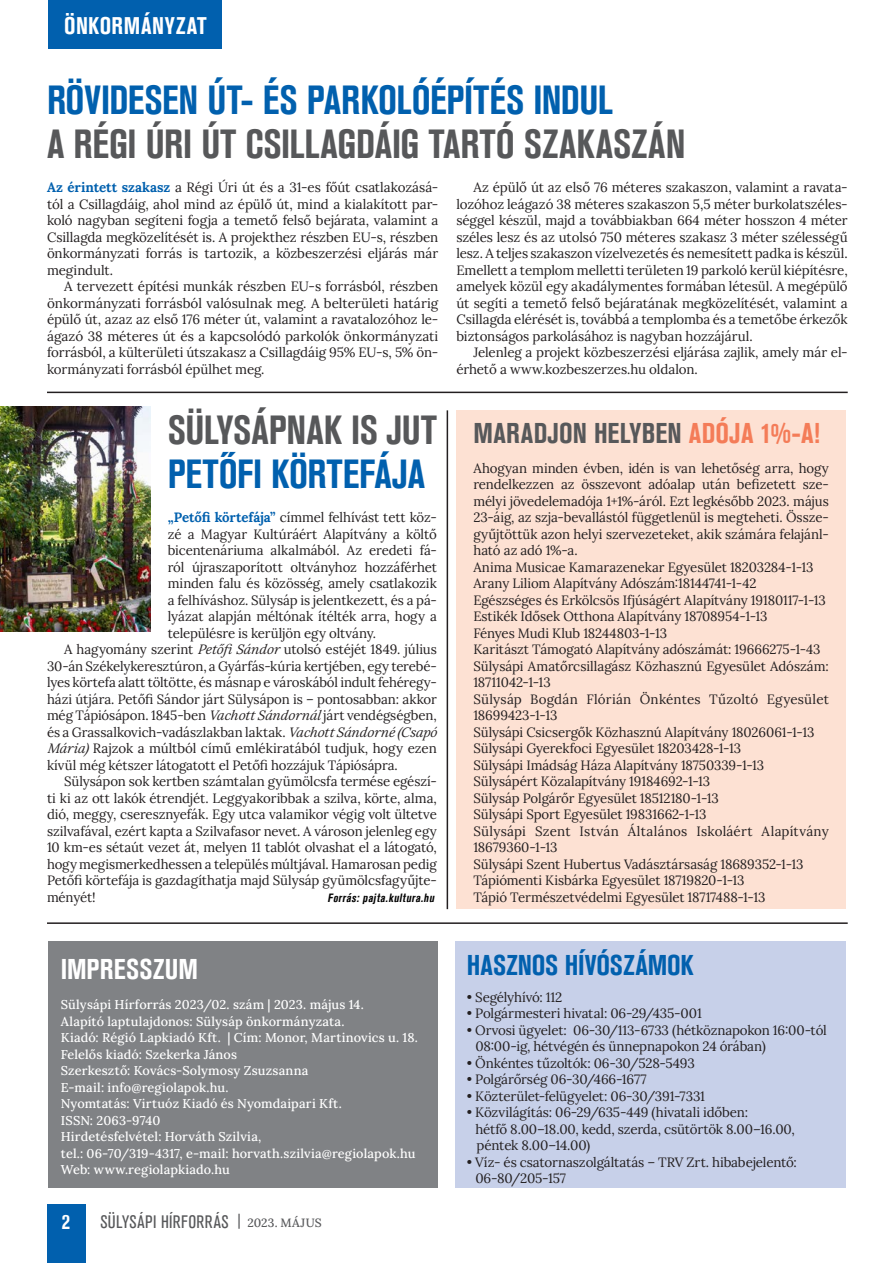
<style>
.page{position:relative;width:893px;height:1263px;background:#fff}
.page>*{position:absolute;margin:0;border:0;box-sizing:border-box;transform-origin:0 0}
.t1{font:700 condensed 40.5px "Akzidenz Grotesk BE";color:#57585a}
.t2{font:700 condensed 40.5px "Akzidenz Grotesk BE";letter-spacing:-.005em;color:#0160ae}
.t3{font:700 condensed 28.5px "Akzidenz Grotesk BE";letter-spacing:.01em;color:#57585a}
.t4{font:700 condensed 28.5px "Akzidenz Grotesk BE";letter-spacing:-.005em;color:#0160ae}
.t5{font:700 condensed 28.5px "Akzidenz Grotesk BE";letter-spacing:.005em;color:#fff}
.t6{font:700 condensed 24px "Akzidenz Grotesk BE";letter-spacing:.03em;color:#fff}
.t7{font:700 condensed 21px "Akzidenz Grotesk BE";color:#fff}
.t8{font:condensed 18px "Akzidenz Grotesk BE";letter-spacing:.02em;color:#57585a}
.t9{font:13.5px/16.5px "Lora";letter-spacing:-.01em;color:#231f20}
.t10{font:500 12.75px/16.5px "Lora";letter-spacing:.01em;color:#fff}
.t11{font:italic 700 condensed 12px "Akzidenz Grotesk BE";color:#000}
.s1{font-weight:700;color:#0160ae}
.s2{font-style:italic}
.s3{font-family:"Lora";font-weight:500;font-stretch:normal;font-size:12px}
.s4{color:#f47c58}
</style>
<div class="page">
<div style="left:47px;top:1205px;width:38px;height:58px;background:#0160ae"></div>
<div style="left:48px;top:0;width:174px;height:49px;background:#0160ae"></div>
<hr style="left:47px;top:922px;width:801px;height:2px;background:#231f20">
<hr style="left:47px;top:392px;width:801px;height:1px;background:#231f20">
<hr style="left:447px;top:410px;width:1px;height:499px;background:#231f20">
<div style="left:48px;top:941px;width:389px;height:246px;background:#808285"></div>
<div style="left:456px;top:941px;width:390px;height:246px;background:#c7d0e9"></div>
<img style="left:0;top:406px;width:151px;height:225px">
<div style="left:456px;top:410px;width:390px;height:499px;background:#fde1d3"></div>
<h3 class="t6" style="left:64px;top:12px;width:144px">ÖNKORMÁNYZAT</h3>
<h1 class="t2" style="left:47px;top:77px;width:567px">RÖVIDESEN ÚT- ÉS PARKOLÓÉPÍTÉS INDUL</h1>
<h1 class="t1" style="left:47px;top:121px;width:640px">A RÉGI ÚRI ÚT CSILLAGDÁIG TARTÓ SZAKASZÁN</h1>
<p class="t9" style="left:47px;top:178px;width:393px;text-align:justify"><span class="s1">Az érintett szakasz</span> a Régi Úri út és a 31-es főút csatlakozásá&shy;tól a Csillagdáig, ahol mind az épülő út, mind a kialakított par&shy;koló nagyban segíteni fogja a temető felső bejárata, valamint a Csillagda megközelítését is. A projekthez részben EU-s, részben önkormányzati forrás is tartozik, a közbeszerzési eljárás már megindult.</p>
<p class="t9" style="left:47px;top:277px;width:393px;text-align:justify;text-indent:17px">A tervezett építési munkák részben EU-s forrásból, részben önkormányzati forrásból valósulnak meg. A belterületi határig épülő út, azaz az első 176 méter út, valamint a ravatalozóhoz le&shy;ágazó 38 méteres út és a kapcsolódó parkolók önkormányzati forrásból, a külterületi útszakasz a Csillagdáig 95% EU-s, 5% ön&shy;kormányzati forrásból épülhet meg.</p>
<p class="t9" style="left:456px;top:178px;width:393px;text-align:justify;text-indent:17px">Az épülő út az első 76 méteres szakaszon, valamint a ravata&shy;lozóhoz leágazó 38 méteres szakaszon 5,5 méter burkolatszéles&shy;séggel készül, majd a továbbiakban 664 méter hosszon 4 méter széles lesz és az utolsó 750 méteres szakasz 3 méter szélességű lesz. A teljes szakaszon vízelvezetés és nemesített padka is készül.<br>Emellett a templom melletti területen 19 parkoló kerül kiépítésre, amelyek közül egy akadálymentes formában létesül. A megépülő út segíti a temető felső bejáratának megközelítését, valamint a Csillagda elérését is, továbbá a templomba és a temetőbe érkezők biztonságos parkolásához is nagyban hozzájárul.</p>
<p class="t9" style="left:456px;top:343px;width:393px;text-indent:17px">Jelenleg a projekt közbeszerzési eljárása zajlik, amely már el&shy;érhető a www.kozbeszerzes.hu oldalon.</p>
<h1 class="t1" style="left:168px;top:407px;width:271px">SÜLYSÁPNAK IS JUT</h1>
<h1 class="t2" style="left:168px;top:450px;width:259px">PETŐFI KÖRTEFÁJA</h1>
<p class="t9" style="left:168px;top:508px;width:271px"><span class="s1">„Petőfi körtefája”</span> címmel felhívást tett köz-</p>
<p class="t9" style="left:168px;top:525px;width:271px">zé a Magyar Kultúráért Alapítvány a költő</p>
<p class="t9" style="left:168px;top:541px;width:271px">bicentenáriuma alkalmából. Az eredeti fá-</p>
<p class="t9" style="left:168px;top:558px;width:271px">ról újraszaporított oltványhoz hozzáférhet</p>
<p class="t9" style="left:168px;top:574px;width:271px">minden falu és közösség, amely csatlakozik</p>
<p class="t9" style="left:168px;top:591px;width:271px">a felhíváshoz. Sülysáp is jelentkezett, és a pá-</p>
<p class="t9" style="left:168px;top:607px;width:271px">lyázat alapján méltónak ítélték arra, hogy a</p>
<p class="t9" style="left:168px;top:624px;width:210px">településre is kerüljön egy oltvány.</p>
<p class="t9" style="left:64px;top:640px;width:374px">A hagyomány szerint <span class="s2">PetőfiSándor</span>utolsó estéjét 1849. július</p>
<p class="t9" style="left:47px;top:657px;width:391px">30-án Székelykeresztúron, a Gyárfás-kúria kertjében, egy terebé-</p>
<p class="t9" style="left:47px;top:673px;width:391px">lyes körtefa alatt töltötte, és másnap e városkából indult fehéregy-</p>
<p class="t9" style="left:47px;top:690px;width:391px">házi útjára. Petőfi Sándor járt Sülysápon is – pontosabban: akkor</p>
<p class="t9" style="left:47px;top:706px;width:391px">még Tápiósápon. 1845-ben <span class="s2">VachottSándornál</span>járt vendégségben,</p>
<p class="t9" style="left:47px;top:723px;width:395px">és a Grassalkovich-vadászlakban laktak. <span class="s2">VachottSándorné(Csapó</span></p>
<p class="t9" style="left:47px;top:739px;width:391px"><span class="s2">Mária)</span> Rajzok a múltból című emlékiratából tudjuk, hogy ezen</p>
<p class="t9" style="left:47px;top:756px;width:352px">kívül még kétszer látogatott el Petőfi hozzájuk Tápiósápra.</p>
<p class="t9" style="left:64px;top:772px;width:374px">Sülysápon sok kertben számtalan gyümölcsfa termése egészí-</p>
<p class="t9" style="left:47px;top:789px;width:391px">ti ki az ott lakók étrendjét. Leggyakoribbak a szilva, körte, alma,</p>
<p class="t9" style="left:47px;top:805px;width:391px">dió, meggy, cseresznyefák. Egy utca valamikor végig volt ültetve</p>
<p class="t9" style="left:47px;top:822px;width:391px">szilvafával, ezért kapta a Szilvafasor nevet. A városon jelenleg egy</p>
<p class="t9" style="left:47px;top:838px;width:391px">10 km-es sétaút vezet át, melyen 11 tablót olvashat el a látogató,</p>
<p class="t9" style="left:47px;top:855px;width:391px">hogy megismerkedhessen a település múltjával. Hamarosan pedig</p>
<p class="t9" style="left:47px;top:871px;width:391px">Petőfi körtefája is gazdagíthatja majd Sülysáp gyümölcsfagyűjte-</p>
<p class="t9" style="left:47px;top:888px;width:50px">ményét!</p>
<p class="t11" style="left:328px;top:891px;width:110px">Forrás: pajta.kultura.hu</p>
<h2 class="t5" style="left:61px;top:953px;width:139px">IMPRESSZUM</h2>
<p class="t10" style="left:61px;top:995px;width:359px">Sülysápi Hírforrás 2023/02. szám | 2023. május 14.<br>Alapító laptulajdonos: Sülysáp önkormányzata.<br>Kiadó: Régió Lapkiadó Kft. | Cím: Monor, Martinovics u. 18.<br>Felelős kiadó: Szekerka János<br>Szerkesztő: Kovács-Solymosy Zsuzsanna<br>E-mail: info@regiolapok.hu.<br>Nyomtatás: Virtuóz Kiadó és Nyomdaipari Kft.<br>ISSN: 2063-9740<br>Hirdetésfelvétel: Horváth Szilvia,<br>tel.: 06-70/319-4317, e-mail: horvath.szilvia@regiolapok.hu Web: www.regiolapkiado.hu</p>
<h3 class="t7" style="left:62px;top:1210px;width:10px">2</h3>
<h3 class="t8" style="left:100px;top:1212px;width:223px">SÜLYSÁPI HÍRFORRÁS <sup>|</sup> <span class="s3">2023. MÁJUS</span></h3>
<h2 class="t3" style="left:473px;top:417px;width:348px">MARADJON HELYBEN <span class="s4">ADÓJA 1%-A!</span></h2>
<p class="t9" style="left:473px;top:459px;width:357px">Ahogyan minden évben, idén is van lehetőség arra, hogy rendelkezzen az összevont adóalap után befizetett sze&shy;mélyi jövedelemadója 1+1%-áról. Ezt legkésőbb 2023. május 23-áig, az szja-bevallástól függetlenül is megteheti. Össze&shy;gyűjtöttük azon helyi szervezeteket, akik számára felajánl&shy;ható az adó 1%-a.<br>Anima Musicae Kamarazenekar Egyesület 18203284-1-13<br>Arany Liliom Alapítvány Adószám:18144741-1-42<br>Egészséges és Erkölcsös Ifjúságért Alapítvány 19180117-1-13<br>Estikék Idősek Otthona Alapítvány 18708954-1-13<br>Fényes Mudi Klub 18244803-1-13<br>Karitászt Támogató Alapítvány adószámát: 19666275-1-43<br>Sülysápi Amatőrcsillagász Közhasznú Egyesület Adószám:<br>18711042-1-13<br>Sülysáp Bogdán Flórián Önkéntes Tűzoltó Egyesület 18699423-1-13<br>Sülysápi Csicsergők Közhasznú Alapítvány 18026061-1-13<br>Sülysápi Gyerekfoci Egyesület 18203428-1-13<br>Sülysápi Imádság Háza Alapítvány 18750339-1-13<br>Sülysápért Közalapítvány 19184692-1-13<br>Sülysáp Polgárőr Egyesület 18512180-1-13<br>Sülysápi Sport Egyesület 19831662-1-13<br>Sülysápi Szent István Általános Iskoláért Alapítvány 18679360-1-13<br>Sülysápi Szent Hubertus Vadásztársaság 18689352-1-13<br>Tápiómenti Kisbárka Egyesület 18719820-1-13<br>Tápió Természetvédelmi Egyesület 18717488-1-13</p>
<h2 class="t4" style="left:467px;top:948px;width:228px">HASZNOS HÍVÓSZÁMOK</h2>
<p class="t9" style="left:467px;top:987px;width:97px">• Segélyhívó: 112</p>
<p class="t9" style="left:467px;top:1004px;width:236px">• Polgármesteri hivatal: 06-29/435-001</p>
<p class="t9" style="left:475px;top:1020px;width:353px;text-indent:-9px">• Orvosi ügyelet: 06-30/113-6733 (hétköznapokon 16:00-tól<br>08:00-ig, hétvégén és ünnepnapokon 24 órában)</p>
<p class="t9" style="left:467px;top:1053px;width:229px">• Önkéntes tűzoltók: 06-30/528-5493</p>
<p class="t9" style="left:467px;top:1070px;width:181px">• Polgárőrség 06-30/466-1677</p>
<p class="t9" style="left:467px;top:1086px;width:240px">• Közterület-felügyelet: 06-30/391-7331</p>
<p class="t9" style="left:475px;top:1103px;width:321px;text-indent:-9px">• Közvilágítás: 06-29/635-449 (hivatali időben:<br>hétfő 8.00–18.00, kedd, szerda, csütörtök 8.00–16.00, péntek 8.00–14.00)</p>
<p class="t9" style="left:475px;top:1152px;width:323px;text-indent:-9px">• Víz- és csatornaszolgáltatás – TRV Zrt. hibabejelentő:<br>06-80/205-157</p>
</div>
